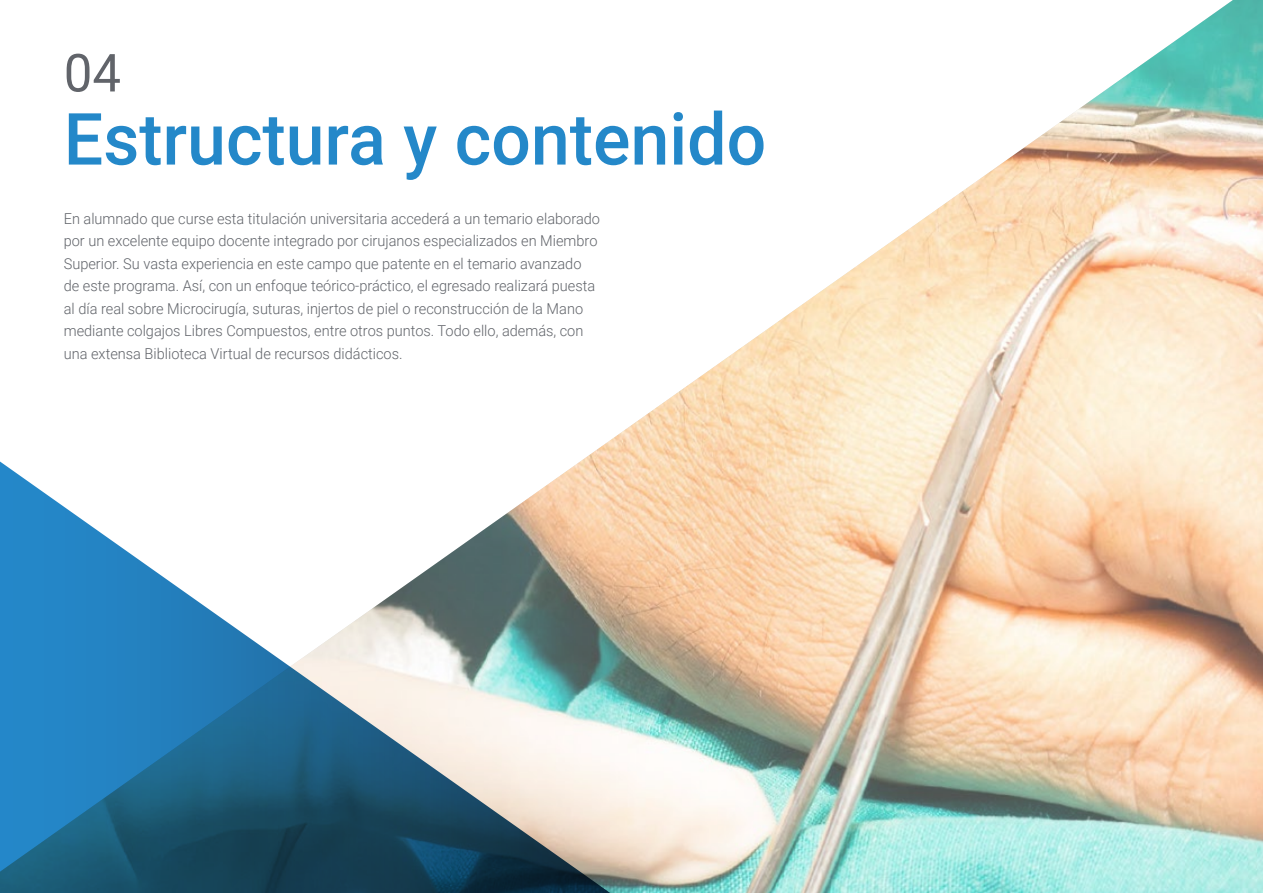
<style>
.page{position:relative;width:1263px;height:893px;background:#fff}
.page>*{position:absolute;margin:0;border:0;box-sizing:border-box;transform-origin:0 0}
.t1{font:500 72px "Roboto";color:#2488c9}
.t2{font:52.5px "Roboto";color:#61646a}
.t3{font:300 15px/22.5px "Roboto";color:#61646a}
</style>
<div class="page">
<img style="left:602px;top:0;width:661px;height:893px">
<svg style="left:0;top:446px;width:640px;height:447px"></svg>
<h2 class="t2" style="left:64px;top:36px;width:59px">04</h2>
<h1 class="t1" style="left:64px;top:89px;width:704px">Estructura y contenido</h1>
<p class="t3" style="left:64px;top:207px;width:538px">En alumnado que curse esta titulación universitaria accederá a un temario elaborado por un excelente equipo docente integrado por cirujanos especializados en Miembro Superior. Su vasta experiencia en este campo que patente en el temario avanzado de este programa. Así, con un enfoque teórico-práctico, el egresado realizará puesta al día real sobre Microcirugía, suturas, injertos de piel o reconstrucción de la Mano mediante colgajos Libres Compuestos, entre otros puntos. Todo ello, además, con una extensa Biblioteca Virtual de recursos didácticos.</p>
</div>
